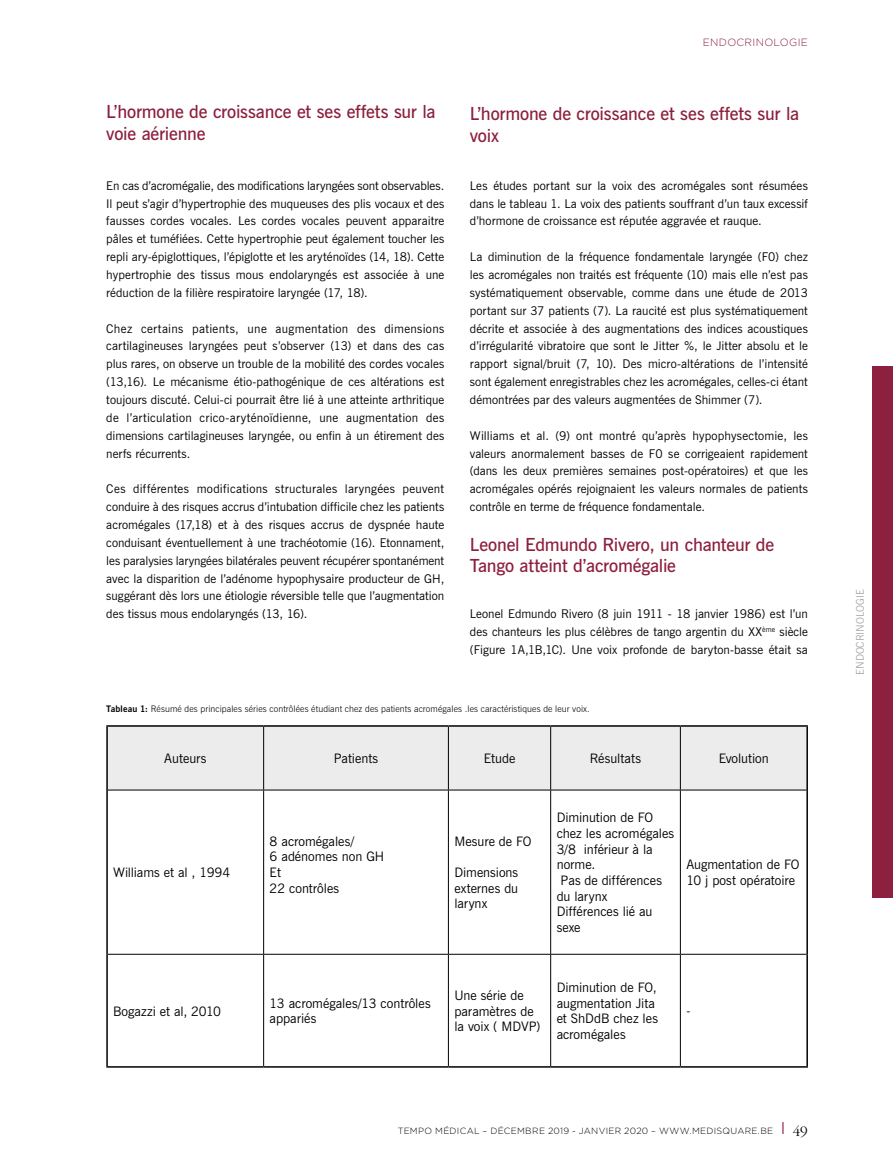
<style>
.page{position:relative;width:893px;height:1170px;background:#fff}
.page>*{position:absolute;margin:0;border:0;box-sizing:border-box;transform-origin:0 0}
.t1{font:600 18px/21.6px "News Gothic BT";letter-spacing:-.01em;color:#8d203e}
.t2{font:13.05px/15.6px "News Gothic BT";color:#000}
.t3{font:12px/17.9px "News Gothic BT";letter-spacing:.005em;color:#000;text-align:justify}
.t4{font:300 10.5px "Gotham";letter-spacing:.03em;color:#8d203e}
.t5{font:300 10.5px "News Gothic BT";color:#9d9d9c}
.t6{font:300 9px "News Gothic BT";letter-spacing:.015em;color:#000}
.t7{font:300 9px "Gotham";letter-spacing:.03em;color:#000}
.s1{font-weight:700}
.s2{font-family:"News Gothic BT";font-size:16.5px;color:#8d203e}
.s3{font-family:"ITC Garamond Std";font-size:15px}
</style>
<div class="page">
<div style="left:872px;top:366px;width:21px;height:531px;background:#8d203e"></div>
<div style="left:108px;top:726px;width:698px;height:63px;background:#ececed"></div>
<hr style="left:106px;top:725px;width:158px;height:1px;background:#000">
<hr style="left:106px;top:726px;width:2px;height:64px;background:#000">
<hr style="left:264px;top:725px;width:184px;height:1px;background:#000">
<hr style="left:448px;top:725px;width:103px;height:1px;background:#000">
<hr style="left:551px;top:725px;width:129px;height:1px;background:#000">
<hr style="left:680px;top:725px;width:128px;height:1px;background:#000">
<hr style="left:806px;top:726px;width:2px;height:64px;background:#000">
<hr style="left:106px;top:790px;width:2px;height:164px;background:#000">
<hr style="left:806px;top:790px;width:2px;height:164px;background:#000">
<hr style="left:106px;top:954px;width:2px;height:112px;background:#000">
<hr style="left:806px;top:954px;width:2px;height:112px;background:#000">
<hr style="left:106px;top:1066px;width:158px;height:1px;background:#000">
<hr style="left:264px;top:1066px;width:184px;height:1px;background:#000">
<hr style="left:448px;top:1066px;width:103px;height:1px;background:#000">
<hr style="left:551px;top:1066px;width:129px;height:1px;background:#000">
<hr style="left:680px;top:1066px;width:128px;height:1px;background:#000">
<hr style="left:263px;top:726px;width:1px;height:63px;background:#000">
<hr style="left:448px;top:726px;width:1px;height:63px;background:#000">
<hr style="left:550px;top:726px;width:1px;height:63px;background:#000">
<hr style="left:680px;top:726px;width:1px;height:63px;background:#000">
<hr style="left:108px;top:789px;width:156px;height:1px;background:#000">
<hr style="left:264px;top:789px;width:184px;height:1px;background:#000">
<hr style="left:263px;top:790px;width:1px;height:163px;background:#000">
<hr style="left:448px;top:789px;width:103px;height:1px;background:#000">
<hr style="left:448px;top:790px;width:1px;height:163px;background:#000">
<hr style="left:551px;top:789px;width:129px;height:1px;background:#000">
<hr style="left:550px;top:790px;width:1px;height:163px;background:#000">
<hr style="left:680px;top:789px;width:126px;height:1px;background:#000">
<hr style="left:680px;top:790px;width:1px;height:163px;background:#000">
<hr style="left:108px;top:953px;width:156px;height:1px;background:#000">
<hr style="left:264px;top:953px;width:184px;height:1px;background:#000">
<hr style="left:263px;top:954px;width:1px;height:112px;background:#000">
<hr style="left:448px;top:953px;width:103px;height:1px;background:#000">
<hr style="left:448px;top:954px;width:1px;height:112px;background:#000">
<hr style="left:551px;top:953px;width:129px;height:1px;background:#000">
<hr style="left:550px;top:954px;width:1px;height:112px;background:#000">
<hr style="left:680px;top:953px;width:126px;height:1px;background:#000">
<hr style="left:680px;top:954px;width:1px;height:112px;background:#000">
<h1 class="t1" style="left:106px;top:101px;width:331px">L’hormone de croissance et ses effets sur la voie aérienne</h1>
<p class="t3" style="left:106px;top:176px;width:340px">En cas d’acromégalie, des modifications laryngées sont observables.<br>Il peut s’agir d’hypertrophie des muqueuses des plis vocaux et des fausses cordes vocales. Les cordes vocales peuvent apparaitre pâles et tuméfiées. Cette hypertrophie peut également toucher les repli ary-épiglottiques, l’épiglotte et les aryténoïdes (14, 18). Cette hypertrophie des tissus mous endolaryngés est associée à une réduction de la filière respiratoire laryngée (17, 18).</p>
<p class="t3" style="left:106px;top:319px;width:340px">Chez certains patients, une augmentation des dimensions cartilagineuses laryngées peut s’observer (13) et dans des cas plus rares, on observe un trouble de la mobilité des cordes vocales (13,16). Le mécanisme étio-pathogénique de ces altérations est toujours discuté. Celui-ci pourrait être lié à une atteinte arthritique de l’articulation crico-aryténoïdienne, une augmentation des dimensions cartilagineuses laryngée, ou enfin à un étirement des nerfs récurrents.</p>
<p class="t3" style="left:106px;top:480px;width:340px">Ces différentes modifications structurales laryngées peuvent conduire à des risques accrus d’intubation difficile chez les patients acromégales (17,18) et à des risques accrus de dyspnée haute conduisant éventuellement à une trachéotomie (16). Etonnament, les paralysies laryngées bilatérales peuvent récupérer spontanément avec la disparition de l’adénome hypophysaire producteur de GH, suggérant dès lors une étiologie réversible telle que l’augmentation des tissus mous endolaryngés (13, 16).</p>
<p class="t4" style="left:703px;top:35px;width:106px">ENDOCRINOLOGIE</p>
<h1 class="t1" style="left:470px;top:103px;width:331px">L’hormone de croissance et ses effets sur la voix</h1>
<p class="t3" style="left:470px;top:176px;width:340px">Les études portant sur la voix des acromégales sont résumées dans le tableau 1. La voix des patients souffrant d’un taux excessif d’hormone de croissance est réputée aggravée et rauque.</p>
<p class="t3" style="left:470px;top:248px;width:340px">La diminution de la fréquence fondamentale laryngée (F0) chez les acromégales non traités est fréquente (10) mais elle n’est pas systématiquement observable, comme dans une étude de 2013 portant sur 37 patients (7). La raucité est plus systématiquement décrite et associée à des augmentations des indices acoustiques d’irrégularité vibratoire que sont le Jitter %, le Jitter absolu et le rapport signal/bruit (7, 10). Des micro-altérations de l’intensité sont également enregistrables chez les acromégales, celles-ci étant démontrées par des valeurs augmentées de Shimmer (7).</p>
<p class="t3" style="left:470px;top:426px;width:340px">Williams et al. (9) ont montré qu’après hypophysectomie, les valeurs anormalement basses de F0 se corrigeaient rapidement (dans les deux premières semaines post-opératoires) et que les acromégales opérés rejoignaient les valeurs normales de patients contrôle en terme de fréquence fondamentale.</p>
<h1 class="t1" style="left:470px;top:533px;width:306px">Leonel Edmundo Rivero, un chanteur de<br>Tango atteint d’acromégalie</h1>
<p class="t3" style="left:470px;top:605px;width:340px">Leonel Edmundo Rivero (8 juin 1911 - 18 janvier 1986) est l’un des chanteurs les plus célèbres de tango argentin du XX<sup>ème</sup> siècle (Figure 1A,1B,1C). Une voix profonde de baryton-basse était sa</p>
<p class="t6" style="left:106px;top:702px;width:485px"><span class="s1">Tableau 1:</span> Résumé des principales séries contrôlées étudiant chez des patients acromégales .les caractéristiques de leur voix.</p>
<p class="t2" style="left:164px;top:750px;width:44px">Auteurs</p>
<p class="t2" style="left:334px;top:750px;width:46px">Patients</p>
<p class="t2" style="left:484px;top:750px;width:33px">Etude</p>
<p class="t2" style="left:590px;top:750px;width:53px">Résultats</p>
<p class="t2" style="left:719px;top:750px;width:52px">Evolution</p>
<p class="t2" style="left:113px;top:864px;width:119px">Williams et al , 1994</p>
<p class="t2" style="left:270px;top:833px;width:116px">8 acromégales/<br>6 adénomes non GH<br>Et<br>22 contrôles</p>
<p class="t2" style="left:454px;top:833px;width:79px">Mesure de FO</p>
<p class="t2" style="left:454px;top:864px;width:65px;text-align:justify">Dimensions externes du larynx</p>
<p class="t2" style="left:557px;top:809px;width:98px">Diminution de FO</p>
<p class="t2" style="left:557px;top:825px;width:119px">chez les acromégales</p>
<p class="t2" style="left:557px;top:841px;width:98px">3/8 inférieur à la</p>
<p class="t2" style="left:557px;top:856px;width:40px">norme.</p>
<p class="t2" style="left:561px;top:872px;width:103px">Pas de différences</p>
<p class="t2" style="left:557px;top:888px;width:52px">du larynx</p>
<p class="t2" style="left:557px;top:903px;width:97px">Différences lié au</p>
<p class="t2" style="left:557px;top:919px;width:25px">sexe</p>
<p class="t2" style="left:686px;top:856px;width:115px">Augmentation de FO<br>10 j post opératoire</p>
<p class="t2" style="left:113px;top:1002px;width:109px">Bogazzi et al, 2010</p>
<p class="t2" style="left:270px;top:995px;width:163px">13 acromégales/13 contrôles appariés</p>
<p class="t2" style="left:454px;top:987px;width:88px">Une série de paramètres de la voix ( MDVP)</p>
<p class="t2" style="left:557px;top:979px;width:103px">Diminution de FO, augmentation Jita et ShDdB chez les acromégales</p>
<p class="t3" style="left:686px;top:1001px;width:5px">-</p>
<p class="t7" style="left:398px;top:1125px;width:412px">TEMPO MÉDICAL – DÉCEMBRE 2019 - JANVIER 2020 – WWW.MEDISQUARE.BE <span class="s2">I</span> <span class="s3">49</span></p>
<p class="t5" style="left:854px;top:674px;width:87px;rotate:-90deg">ENDOCRINOLOGIE</p>
</div>
